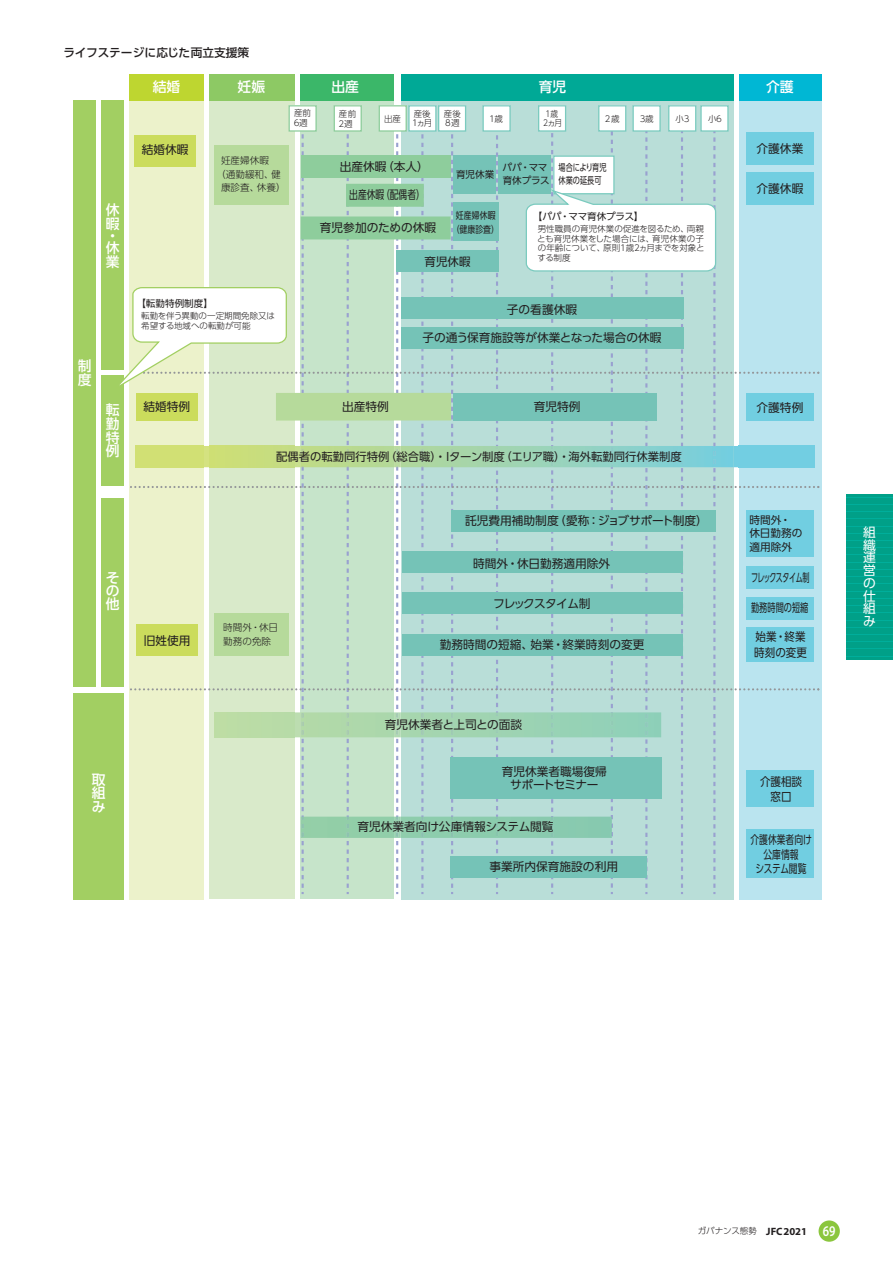
<style>
.page{position:relative;width:893px;height:1263px;background:#fff}
.page>*{position:absolute;margin:0;border:0;box-sizing:border-box;transform-origin:0 0}
.t1{font:500 13.8px/13.8px "UD Shin Go Pro";color:#fff;text-align:justify}
.t2{font:12.75px/12.8px "UD Shin Go Pro";color:#fff;text-align:justify}
.t3{font:11.7px/12.8px "UD Shin Go Pro";color:#231f20;text-align:center}
.t4{font:11.7px/14.9px "UD Shin Go Pro";color:#231f20;text-align:center;scale:.75 1}
.t5{font:11.7px/15.9px "UD Shin Go Pro";color:#231f20;scale:.9 1}
.t6{font:500 11.7px "UD Shin Go Pro";color:#231f20}
.t7{font:11.7px "UD Shin Go Pro";letter-spacing:-.065em;color:#231f20}
.t8{font:11.7px "UD Shin Go Pro";letter-spacing:-.065em;color:#231f20;scale:.6 1}
.t9{font:11.7px "UD Shin Go Pro";color:#231f20;scale:.7 1}
.t10{font:11.55px "UD Shin Go Pro";color:#231f20}
.t11{font:10.65px/13.4px "UD Shin Go Pro";color:#231f20}
.t12{font:9.6px/13.4px "UD Shin Go Pro";color:#231f20}
.t13{font:300 9.6px/13.4px "UD Shin Go Pro";color:#231f20}
.t14{font:9.6px/13.4px "UD Shin Go Pro";color:#231f20;scale:.75 1}
.t15{font:9.6px/13.4px "UD Shin Go Pro";letter-spacing:.025em;color:#231f20;text-align:center;scale:.82 1}
.t16{font:300 8.55px/9.6px "UD Shin Go Pro";color:#231f20}
.t17{font:300 8.55px/9.6px "UD Shin Go Pro";color:#231f20;scale:.9 1}
.s1{font-family:"Myriad Pro";font-weight:700;font-size:10.65px}
.s2{font-family:"Myriad Pro";font-weight:600;font-size:14.85px;color:#fff}
</style>
<div class="page">
<div style="left:129px;top:101px;width:75px;height:798px;background:#ecf2cb"></div>
<div style="left:210px;top:101px;width:85px;height:798px;background:#d9eaca"></div>
<div style="left:739px;top:101px;width:83px;height:798px;background:#bae4ef"></div>
<div style="left:129px;top:74px;width:75px;height:27px;background:#bed630"></div>
<div style="left:210px;top:74px;width:85px;height:27px;background:#8dc964"></div>
<div style="left:301px;top:74px;width:93px;height:27px;background:#3bb769"></div>
<div style="left:739px;top:74px;width:83px;height:27px;background:#00b7d4"></div>
<div style="left:289px;top:106px;width:27px;height:25px;background:#fff"></div>
<div style="left:289px;top:105px;width:28px;height:27px;border:1px solid #8ecd9c"></div>
<div style="left:334px;top:105px;width:28px;height:27px;border:1px solid #8ecd9c"></div>
<div style="left:73px;top:693px;width:51px;height:206px;background:#a2cf62"></div>
<div style="left:73px;top:101px;width:23px;height:586px;background:#a2cf62"></div>
<div style="left:101px;top:101px;width:23px;height:269px;background:#a2cf62"></div>
<div style="left:101px;top:375px;width:23px;height:110px;background:#a2cf62"></div>
<div style="left:101px;top:498px;width:23px;height:189px;background:#a2cf62"></div>
<div style="left:401px;top:74px;width:332px;height:27px;background:#00a996"></div>
<div style="left:379px;top:105px;width:28px;height:27px;border:1px solid #8ecd9c"></div>
<div style="left:408px;top:105px;width:28px;height:27px;border:1px solid #7bcbbf"></div>
<div style="left:438px;top:105px;width:28px;height:27px;border:1px solid #7bcbbf"></div>
<div style="left:482px;top:105px;width:29px;height:27px;border:1px solid #7bcbbf"></div>
<div style="left:538px;top:105px;width:28px;height:27px;border:1px solid #7bcbbf"></div>
<div style="left:668px;top:105px;width:28px;height:27px;border:1px solid #7bcbbf"></div>
<div style="left:700px;top:105px;width:29px;height:27px;border:1px solid #7bcbbf"></div>
<div style="left:598px;top:105px;width:28px;height:27px;border:1px solid #7bcbbf"></div>
<div style="left:632px;top:105px;width:29px;height:27px;border:1px solid #7bcbbf"></div>
<svg style="left:109px;top:118px;width:710px;height:776px"></svg>
<div style="left:819px;top:1220px;width:21px;height:22px;background:#8bc63e;border-radius:50%"></div>
<div style="left:846px;top:494px;width:47px;height:165px;background:#00a088"></div>
<hr style="left:846px;top:497px;width:47px;height:1px;background:#00ae9b">
<hr style="left:846px;top:504px;width:47px;height:1px;background:#00ae9b">
<hr style="left:846px;top:511px;width:47px;height:1px;background:#00ae9b">
<hr style="left:846px;top:518px;width:47px;height:1px;background:#00ae9b">
<hr style="left:846px;top:526px;width:47px;height:1px;background:#00ae9b">
<hr style="left:846px;top:533px;width:47px;height:1px;background:#00ae9b">
<hr style="left:846px;top:540px;width:47px;height:1px;background:#00ae9b">
<hr style="left:846px;top:547px;width:47px;height:1px;background:#00ae9b">
<hr style="left:846px;top:554px;width:47px;height:1px;background:#00ae9b">
<hr style="left:846px;top:562px;width:47px;height:1px;background:#00ae9b">
<hr style="left:846px;top:569px;width:47px;height:1px;background:#00ae9b">
<hr style="left:846px;top:576px;width:47px;height:1px;background:#00ae9b">
<hr style="left:846px;top:583px;width:47px;height:1px;background:#00ae9b">
<hr style="left:846px;top:591px;width:47px;height:1px;background:#00ae9b">
<hr style="left:846px;top:598px;width:47px;height:1px;background:#00ae9b">
<hr style="left:846px;top:605px;width:47px;height:1px;background:#00ae9b">
<hr style="left:846px;top:612px;width:47px;height:1px;background:#00ae9b">
<hr style="left:846px;top:620px;width:47px;height:1px;background:#00ae9b">
<hr style="left:846px;top:627px;width:47px;height:1px;background:#00ae9b">
<hr style="left:846px;top:634px;width:47px;height:1px;background:#00ae9b">
<hr style="left:846px;top:641px;width:47px;height:1px;background:#00ae9b">
<hr style="left:846px;top:648px;width:47px;height:1px;background:#00ae9b">
<hr style="left:846px;top:656px;width:47px;height:1px;background:#00ae9b">
<p class="t6" style="left:64px;top:43px;width:187px">ライフステージに応じた両立支援策</p>
<p class="t1" style="left:106px;top:202px;width:15px">休暇</p>
<p class="t1" style="left:106px;top:229px;width:15px;line-height:12.1px">・休</p>
<p class="t1" style="left:106px;top:254px;width:15px">業</p>
<p class="t1" style="left:78px;top:359px;width:15px">制度</p>
<p class="t1" style="left:106px;top:402px;width:15px">転勤特例</p>
<p class="t1" style="left:106px;top:570px;width:15px;line-height:13.4px">その他</p>
<p class="t1" style="left:153px;top:80px;width:29px">結婚</p>
<p class="t3" style="left:142px;top:143px;width:48px">結婚休暇</p>
<p class="t1" style="left:238px;top:80px;width:29px">妊娠</p>
<p class="t1" style="left:331px;top:80px;width:29px">出産</p>
<p class="t1" style="left:766px;top:80px;width:29px">介護</p>
<p class="t16" style="left:292px;top:108px;width:20px">産前<br>６週</p>
<p class="t16" style="left:337px;top:109px;width:20px">産前<br>２週</p>
<p class="t1" style="left:539px;top:80px;width:29px">育児</p>
<p class="t17" style="left:542px;top:108px;width:24px">１歳<br>２ヵ月</p>
<p class="t16" style="left:638px;top:113px;width:17px">３歳</p>
<p class="t16" style="left:676px;top:113px;width:17px">小３</p>
<p class="t16" style="left:708px;top:113px;width:17px">小６</p>
<p class="t16" style="left:384px;top:113px;width:19px">出産</p>
<p class="t16" style="left:412px;top:108px;width:22px">産後<br>1ヵ月</p>
<p class="t16" style="left:444px;top:108px;width:19px">産後<br>8週</p>
<p class="t16" style="left:488px;top:113px;width:17px">１歳</p>
<p class="t16" style="left:605px;top:113px;width:16px">2歳</p>
<p class="t13" style="left:221px;top:154px;width:49px">妊産婦休暇</p>
<p class="t13" style="left:216px;top:167px;width:66px">（通勤緩和、健</p>
<p class="t13" style="left:221px;top:180px;width:66px">康診査、休養）</p>
<p class="t3" style="left:340px;top:160px;width:91px">出産休暇（本人）</p>
<p class="t12" style="left:456px;top:168px;width:40px">育児休業</p>
<p class="t12" style="left:503px;top:160px;width:49px">パパ・ママ育休プラス</p>
<p class="t15" style="left:452px;top:209px;width:59px">妊産婦休暇（健康診査）</p>
<p class="t10" style="left:425px;top:253px;width:47px">育児休暇</p>
<p class="t14" style="left:559px;top:160px;width:66px">場合により育児休業の延長可</p>
<p class="t4" style="left:349px;top:187px;width:102px">出産休暇（配偶者）</p>
<p class="t3" style="left:320px;top:221px;width:118px">育児参加のための休暇</p>
<p class="t12" style="left:533px;top:209px;width:112px">【パパ・ママ育休プラス】</p>
<p class="t16" style="left:537px;top:224px;width:169px;text-align:justify">男性職員の育児休業の促進を図るため、両親とも育児休業をした場合には、育児休業の子の年齢について、原則１歳２ヵ月までを対象とする制度</p>
<p class="t3" style="left:757px;top:142px;width:48px">介護休業</p>
<p class="t3" style="left:757px;top:182px;width:48px">介護休暇</p>
<p class="t12" style="left:136px;top:296px;width:78px">【転勤特例制度】</p>
<p class="t16" style="left:141px;top:311px;width:135px">転勤を伴う異動の一定期間免除又は希望する地域への転勤が可能</p>
<p class="t3" style="left:507px;top:303px;width:72px">子の看護休暇</p>
<p class="t3" style="left:422px;top:331px;width:241px">子の通う保育施設等が休業となった場合の休暇</p>
<p class="t3" style="left:143px;top:399px;width:48px">結婚特例</p>
<p class="t3" style="left:342px;top:400px;width:48px">出産特例</p>
<p class="t3" style="left:757px;top:401px;width:48px">介護特例</p>
<p class="t10" style="left:276px;top:447px;width:407px">配偶者の転勤同行特例（総合職）・Ｉターン制度（エリア職）・海外転勤同行休業制度</p>
<p class="t3" style="left:534px;top:400px;width:48px">育児特例</p>
<p class="t3" style="left:144px;top:634px;width:48px">旧姓使用</p>
<p class="t13" style="left:223px;top:621px;width:56px">時間外・休日勤務の免除</p>
<p class="t3" style="left:465px;top:514px;width:244px">託児費用補助制度（愛称：ジョブサポート制度）</p>
<p class="t3" style="left:473px;top:556px;width:139px">時間外・休日勤務適用除外</p>
<p class="t7" style="left:493px;top:594px;width:99px">フレックスタイム制</p>
<p class="t3" style="left:440px;top:638px;width:206px">勤務時間の短縮、始業・終業時刻の変更</p>
<p class="t11" style="left:749px;top:513px;width:54px">時間外・休日勤務の適用除外</p>
<p class="t8" style="left:751px;top:568px;width:99px">フレックスタイム制</p>
<p class="t9" style="left:751px;top:598px;width:83px">勤務時間の短縮</p>
<p class="t5" style="left:754px;top:629px;width:60px">始業・終業時刻の変更</p>
<p class="t1" style="left:92px;top:772px;width:15px">取組み</p>
<p class="t3" style="left:385px;top:718px;width:139px">育児休業者と上司との面談</p>
<p class="t3" style="left:502px;top:765px;width:107px">育児休業者職場復帰サポートセミナー</p>
<p class="t3" style="left:357px;top:820px;width:198px">育児休業者向け公庫情報システム閲覧</p>
<p class="t3" style="left:489px;top:860px;width:130px">事業所内保育施設の利用</p>
<p class="t5" style="left:760px;top:774px;width:48px;line-height:14.9px;text-align:center">介護相談窓口</p>
<p class="t4" style="left:750px;top:831px;width:83px">介護休業者向け公庫情報<br>システム閲覧</p>
<p class="t2" style="left:863px;top:525px;width:14px">組織運営の仕組み</p>
<p class="t16" style="left:698px;top:1226px;width:139px">ガバナンス態勢 <span class="s1">JFC2021</span> <span class="s2">69</span></p>
</div>
